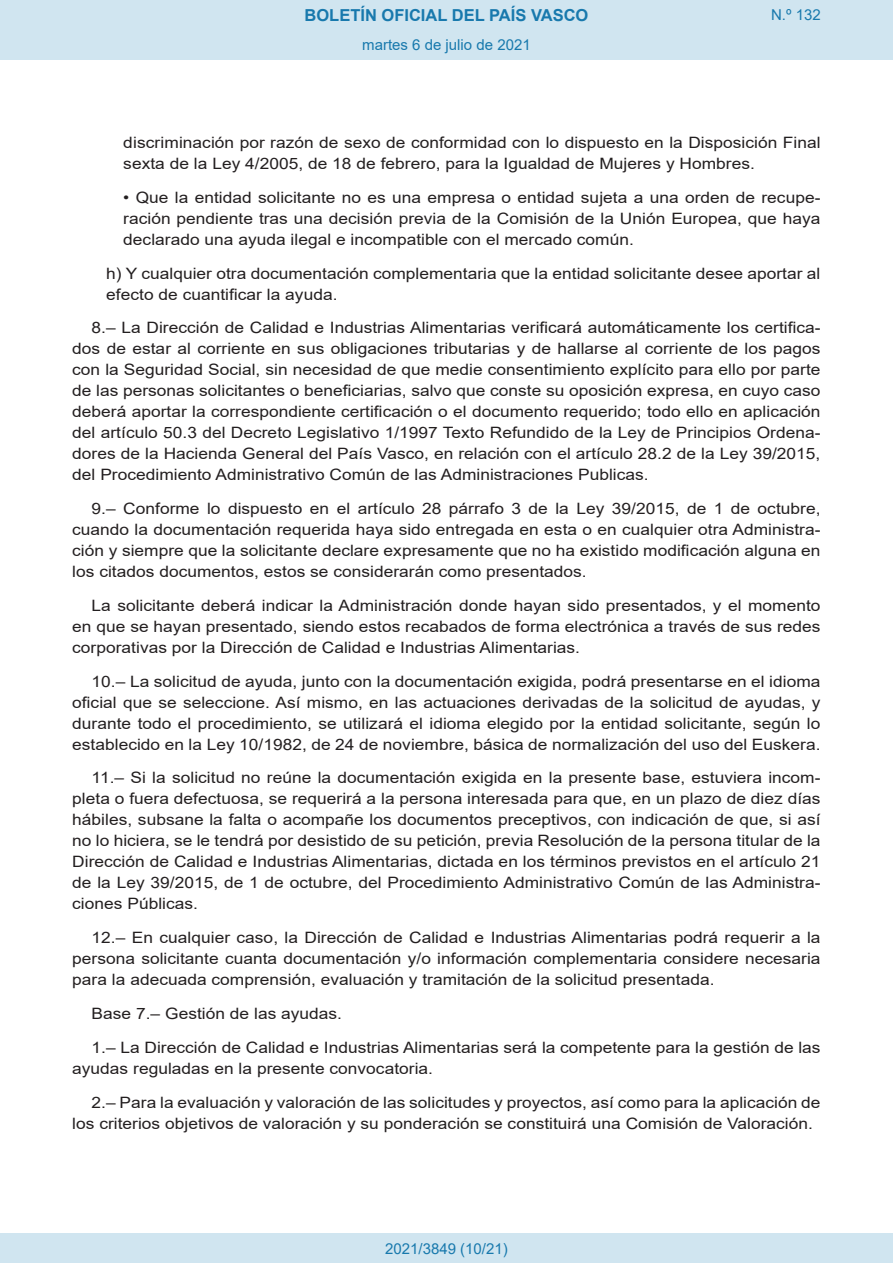
<style>
.page{position:relative;width:893px;height:1263px;background:#fff}
.page>*{position:absolute;margin:0;border:0;box-sizing:border-box;transform-origin:0 0}
.t1{font:700 16.5px "Arial";color:#1879ad}
.BOPVDetalle{font:15.6px/21px "Arial";color:#231f20;text-align:justify;scale:1.11 1}
.BOPVDetalle2{font:15.6px/21px "Arial";color:#231f20;scale:1.11 1}
.BOPVDetalle1{font:15.6px/21px "Arial";color:#231f20;scale:1.11 1}
.Paginacion_Centro{font:15px "Arial";color:#1879ad}
</style>
<div class="page">
<div style="left:0;top:0;width:893px;height:60px;background:#d0e5f0"></div>
<div style="left:0;top:1233px;width:893px;height:30px;background:#d0e5f0"></div>
<p class="t1" style="left:305px;top:3px;width:285px">BOLETÍN OFICIAL DEL PAÍS VASCO</p>
<p class="Paginacion_Centro" style="left:362px;top:35px;width:170px">martes 6 de julio de 2021</p>
<p class="Paginacion_Centro" style="left:771px;top:5px;width:51px">N.º 132</p>
<p class="BOPVDetalle2" style="left:123px;top:132px;width:630px">discriminación por razón de sexo de conformidad con lo dispuesto en la Disposición Final sexta de la Ley 4/2005, de 18 de febrero, para la Igualdad de Mujeres y Hombres.</p>
<p class="BOPVDetalle2" style="left:123px;top:187px;width:630px;text-align:justify">• Que la entidad solicitante no es una empresa o entidad sujeta a una orden de recupe&shy;ración pendiente tras una decisión previa de la Comisión de la Unión Europea, que haya declarado una ayuda ilegal e incompatible con el mercado común.</p>
<p class="BOPVDetalle1" style="left:106px;top:263px;width:645px">h) Y cualquier otra documentación complementaria que la entidad solicitante desee aportar al efecto de cuantificar la ayuda.</p>
<p class="BOPVDetalle" style="left:72px;top:317px;width:676px;text-indent:19px">8.– La Dirección de Calidad e Industrias Alimentarias verificará automáticamente los certifica&shy;dos de estar al corriente en sus obligaciones tributarias y de hallarse al corriente de los pagos con la Seguridad Social, sin necesidad de que medie consentimiento explícito para ello por parte de las personas solicitantes o beneficiarias, salvo que conste su oposición expresa, en cuyo caso deberá aportar la correspondiente certificación o el documento requerido; todo ello en aplicación del artículo 50.3 del Decreto Legislativo 1/1997 Texto Refundido de la Ley de Principios Ordena&shy;dores de la Hacienda General del País Vasco, en relación con el artículo 28.2 de la Ley 39/2015, del Procedimiento Administrativo Común de las Administraciones Publicas.</p>
<p class="BOPVDetalle" style="left:72px;top:498px;width:676px;text-indent:19px">9.– Conforme lo dispuesto en el artículo 28 párrafo 3 de la Ley 39/2015, de 1 de octubre, cuando la documentación requerida haya sido entregada en esta o en cualquier otra Administra&shy;ción y siempre que la solicitante declare expresamente que no ha existido modificación alguna en los citados documentos, estos se considerarán como presentados.</p>
<p class="BOPVDetalle" style="left:72px;top:595px;width:676px;text-indent:19px">La solicitante deberá indicar la Administración donde hayan sido presentados, y el momento en que se hayan presentado, siendo estos recabados de forma electrónica a través de sus redes corporativas por la Dirección de Calidad e Industrias Alimentarias.</p>
<p class="BOPVDetalle" style="left:72px;top:671px;width:676px;text-indent:19px">10.– La solicitud de ayuda, junto con la documentación exigida, podrá presentarse en el idioma oficial que se seleccione. Así mismo, en las actuaciones derivadas de la solicitud de ayudas, y durante todo el procedimiento, se utilizará el idioma elegido por la entidad solicitante, según lo establecido en la Ley 10/1982, de 24 de noviembre, básica de normalización del uso del Euskera.</p>
<p class="BOPVDetalle" style="left:72px;top:767px;width:676px;text-indent:19px">11.– Si la solicitud no reúne la documentación exigida en la presente base, estuviera incom&shy;pleta o fuera defectuosa, se requerirá a la persona interesada para que, en un plazo de diez días hábiles, subsane la falta o acompañe los documentos preceptivos, con indicación de que, si así no lo hiciera, se le tendrá por desistido de su petición, previa Resolución de la persona titular de la Dirección de Calidad e Industrias Alimentarias, dictada en los términos previstos en el artículo 21 de la Ley 39/2015, de 1 de octubre, del Procedimiento Administrativo Común de las Administra&shy;ciones Públicas.</p>
<p class="BOPVDetalle" style="left:72px;top:927px;width:676px;text-indent:19px">12.– En cualquier caso, la Dirección de Calidad e Industrias Alimentarias podrá requerir a la persona solicitante cuanta documentación y/o información complementaria considere necesaria para la adecuada comprensión, evaluación y tramitación de la solicitud presentada.</p>
<p class="BOPVDetalle" style="left:92px;top:1003px;width:227px">Base 7.– Gestión de las ayudas.</p>
<p class="BOPVDetalle" style="left:72px;top:1037px;width:676px;text-indent:19px">1.– La Dirección de Calidad e Industrias Alimentarias será la competente para la gestión de las ayudas reguladas en la presente convocatoria.</p>
<p class="BOPVDetalle" style="left:72px;top:1091px;width:676px;text-indent:19px">2.– Para la evaluación y valoración de las solicitudes y proyectos, así como para la aplicación de los criterios objetivos de valoración y su ponderación se constituirá una Comisión de Valoración.</p>
<p class="Paginacion_Centro" style="left:385px;top:1238px;width:124px">2021/3849 (10/21)</p>
</div>
